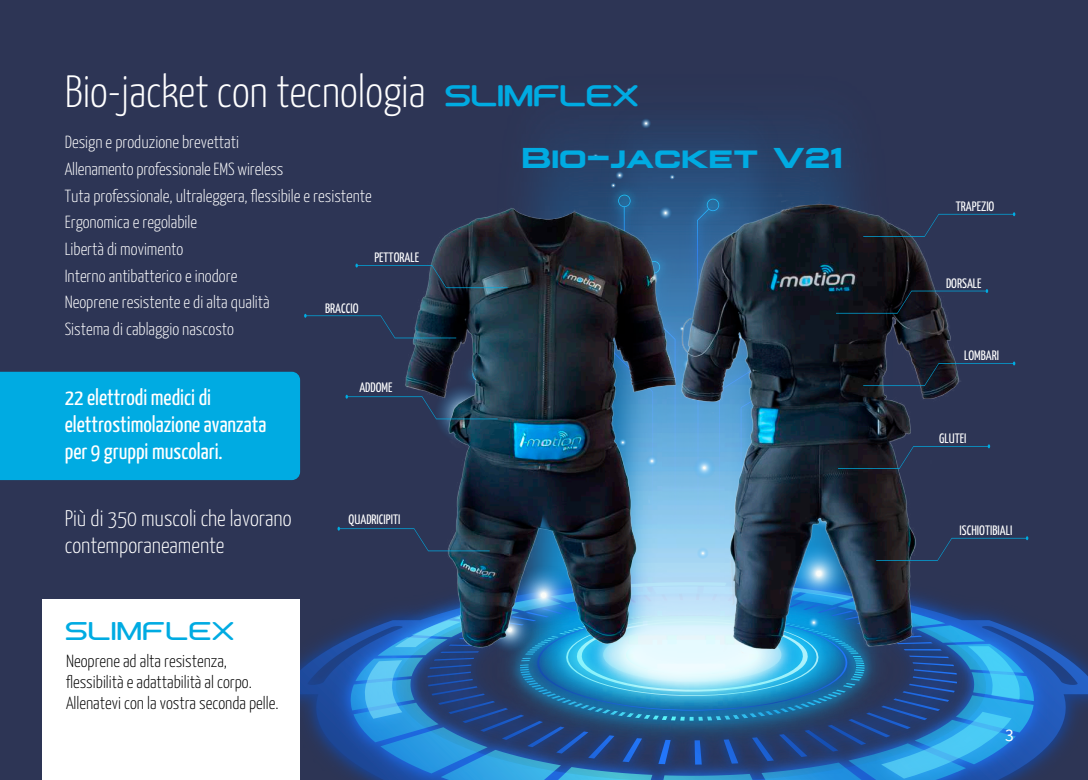
<style>
.page{position:relative;width:1088px;height:780px;background:#2d3555}
.page>*{position:absolute;margin:0;border:0;box-sizing:border-box;transform-origin:0 0}
.t1{font:300 45px "Yanone Kaffeesatz";color:#fff}
.t2{font:700 30px "Plateia";color:#00abe2}
.t3{font:700 30px "Downlink";color:#00abe2}
.t4{font:26.25px "Downlink";color:#00abe2}
.t5{font:22.5px/27px "Yanone Kaffeesatz";color:#fff}
.t6{font:300 22.5px/27px "Yanone Kaffeesatz";color:#fff}
.t7{font:300 17.5px/26.6px "Yanone Kaffeesatz";color:#fff}
.t8{font:300 17.5px/21px "Yanone Kaffeesatz";color:#000}
.t9{font:17.5px "Source Sans Pro";color:#fff}
.t10{font:13.62px "Yanone Kaffeesatz";color:#fff}
</style>
<div class="page">
<img style="left:319px;top:720px;width:745px;height:60px">
<svg style="left:365px;top:720px;width:655px;height:58px;background:#2a7abf"></svg>
<img style="left:492px;top:720px;width:400px;height:35px">
<svg style="left:627px;top:88px;width:5px;height:5px"></svg>
<div style="left:564px;top:118px;width:238px;height:20px;background:#2a3c60"></div>
<img style="left:532px;top:138px;width:556px;height:592px">
<img style="left:0;top:195px;width:1028px;height:525px">
<div style="left:43px;top:599px;width:257px;height:181px;background:#fff"></div>
<h1 class="t1" style="left:65px;top:59px;width:362px">Bio-jacket con tecnologia</h1>
<p class="t7" style="left:65px;top:128px;width:176px">Design e produzione brevettati</p>
<p class="t7" style="left:65px;top:155px;width:309px">Allenamento professionale EMS wireless<br>Tuta professionale, ultraleggera, flessibile e resistente Ergonomica e regolabile<br>Libertà di movimento<br>Interno antibatterico e inodore<br>Neoprene resistente e di alta qualità<br>Sistema di cablaggio nascosto</p>
<p class="t10" style="left:374px;top:248px;width:46px">PETTORALE</p>
<p class="t10" style="left:325px;top:299px;width:35px">BRACCIO</p>
<p class="t5" style="left:65px;top:383px;width:203px">22 elettrodi medici di elettrostimolazione avanzata per 9 gruppi muscolari.</p>
<p class="t6" style="left:65px;top:503px;width:228px">Più di 350 muscoli che lavorano contemporaneamente</p>
<p class="t10" style="left:359px;top:378px;width:35px">ADDOME</p>
<p class="t10" style="left:349px;top:509px;width:53px">QUADRICIPITI</p>
<h2 class="t3" style="left:446px;top:74px;width:196px">SLIMFLEX</h2>
<h2 class="t2" style="left:522px;top:140px;width:322px">Bio-jacket V21</h2>
<h3 class="t4" style="left:66px;top:613px;width:171px">SLIMFLEX</h3>
<p class="t8" style="left:66px;top:648px;width:214px">Neoprene ad alta resistenza, flessibilità e adattabilità al corpo.<br>Allenatevi con la vostra seconda pelle.</p>
<p class="t10" style="left:956px;top:197px;width:40px">TRAPEZIO</p>
<p class="t10" style="left:946px;top:274px;width:37px">DORSALE</p>
<p class="t10" style="left:964px;top:345px;width:37px">LOMBARI</p>
<p class="t10" style="left:939px;top:428px;width:29px">GLUTEI</p>
<p class="t10" style="left:959px;top:520px;width:54px">ISCHIOTIBIALI</p>
<p class="t9" style="left:1005px;top:724px;width:10px">3</p>
</div>
